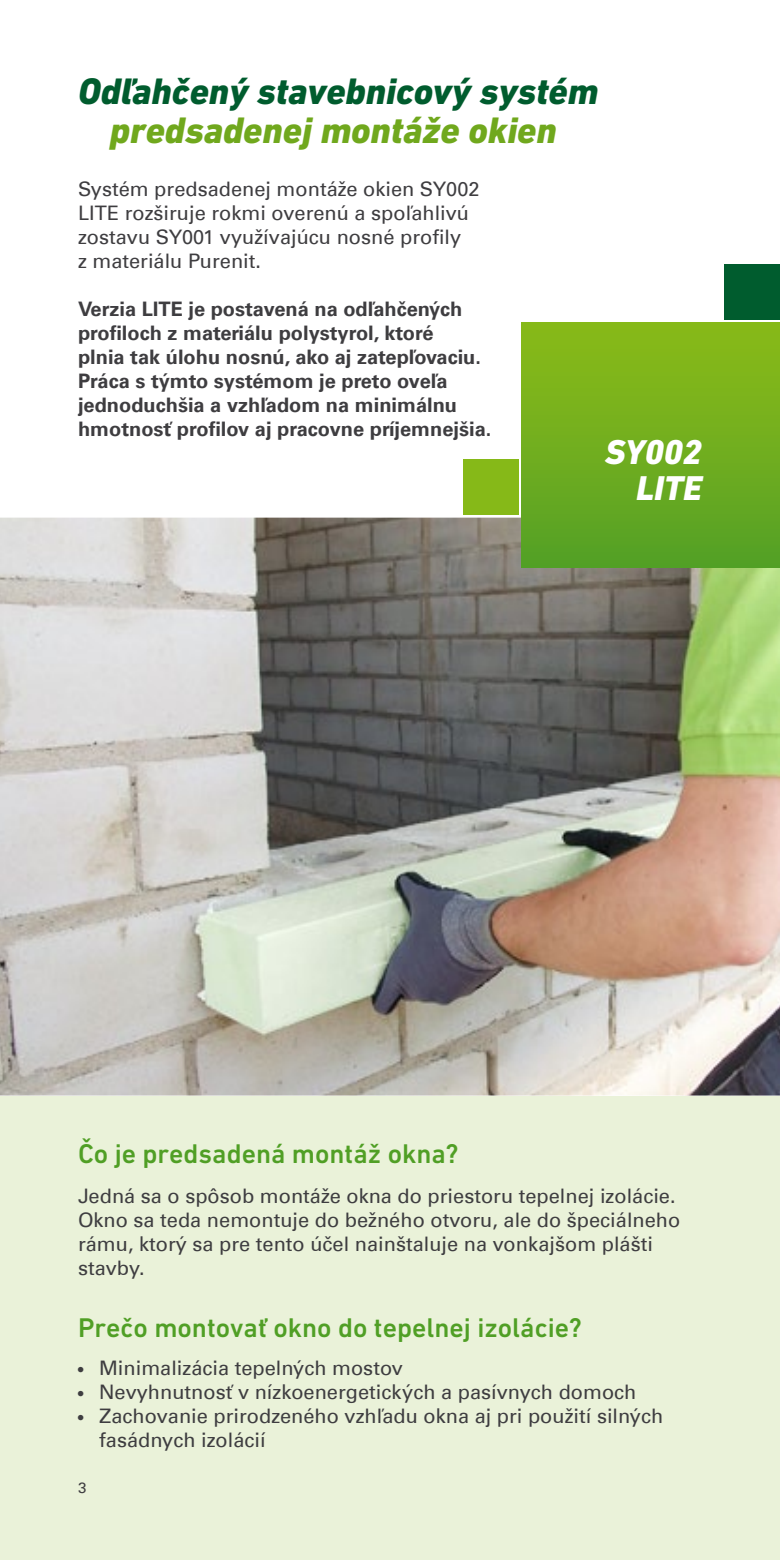
<style>
.page{position:relative;width:780px;height:1560px;background:#fff}
.page>*{position:absolute;margin:0;border:0;box-sizing:border-box;transform-origin:0 0}
.t1{font:italic 800 37.5px "DIN Next W1 G";color:#005c2e}
.t2{font:italic 800 37.5px "DIN Next W1 G";color:#70a81d}
.t3{font:italic 800 35px/35px "DIN Next W1 G";color:#fff;text-align:right}
.t4{font:500 27.5px "DIN Next W1 G";color:#509f25}
.t5{font:20px/24px "Univers Com 55 Roman";color:#3e3d40}
.t6{font:700 20px/24px "Univers Com 65";color:#3e3d40}
.t7{font:15px "Univers Com 55 Roman";color:#3e3d40}
.s1{font-family:"Univers LTCYR 55 Roman";font-size:15px}
</style>
<div class="page">
<div style="left:0;top:1096px;width:780px;height:463px;background:#eaf2d9"></div>
<img style="left:0;top:517px;width:780px;height:578px">
<div style="left:522px;top:323px;width:258px;height:244px;background:linear-gradient(to bottom,#8bbb18,#56a126)"></div>
<div style="left:464px;top:459px;width:55px;height:55px;background:#86b918"></div>
<div style="left:724px;top:264px;width:56px;height:55px;background:#005c2e"></div>
<h1 class="t1" style="left:78px;top:69px;width:522px">Odľahčený stavebnicový systém</h1>
<h1 class="t2" style="left:110px;top:108px;width:448px">predsadenej montáže okien</h1>
<p class="t5" style="left:78px;top:177px;width:403px">Systém predsadenej montáže okien SY002<br>LITE rozširuje rokmi overenú a spoľahlivú zostavu SY001 využívajúcu nosné profily<br>z materiálu Purenit.</p>
<p class="t6" style="left:78px;top:297px;width:415px">Verzia LITE je postavená na odľahčených profiloch z materiálu polystyrol, ktoré<br>plnia tak úlohu nosnú, ako aj zatepľovaciu.<br>Práca s týmto systémom je preto oveľa jednoduchšia a vzhľadom na minimálnu hmotnosť profilov aj pracovne príjemnejšia.</p>
<h2 class="t3" style="left:605px;top:435px;width:98px">SY002<br>LITE</h2>
<h3 class="t4" style="left:78px;top:1137px;width:382px">Čo je predsadená montáž okna?</h3>
<p class="t5" style="left:78px;top:1183px;width:604px">Jedná sa o spôsob montáže okna do priestoru tepelnej izolácie.<br>Okno sa teda nemontuje do bežného otvoru, ale do špeciálneho rámu, ktorý sa pre tento účel nainštaluje na vonkajšom plášti stavby.</p>
<h3 class="t4" style="left:78px;top:1311px;width:505px">Prečo montovať okno do tepelnej izolácie?</h3>
<p class="t5" style="left:78px;top:1355px;width:326px"><span class="s1">•</span> Minimalizácia tepelných mostov</p>
<p class="t5" style="left:78px;top:1379px;width:560px"><span class="s1">•</span> Nevyhnutnosť v nízkoenergetických a pasívnych domoch</p>
<p class="t5" style="left:99px;top:1403px;width:565px;text-indent:-21px"><span class="s1">•</span> Zachovanie prirodzeného vzhľadu okna aj pri použití silných fasádnych izolácií</p>
<p class="t7" style="left:78px;top:1478px;width:10px">3</p>
</div>
